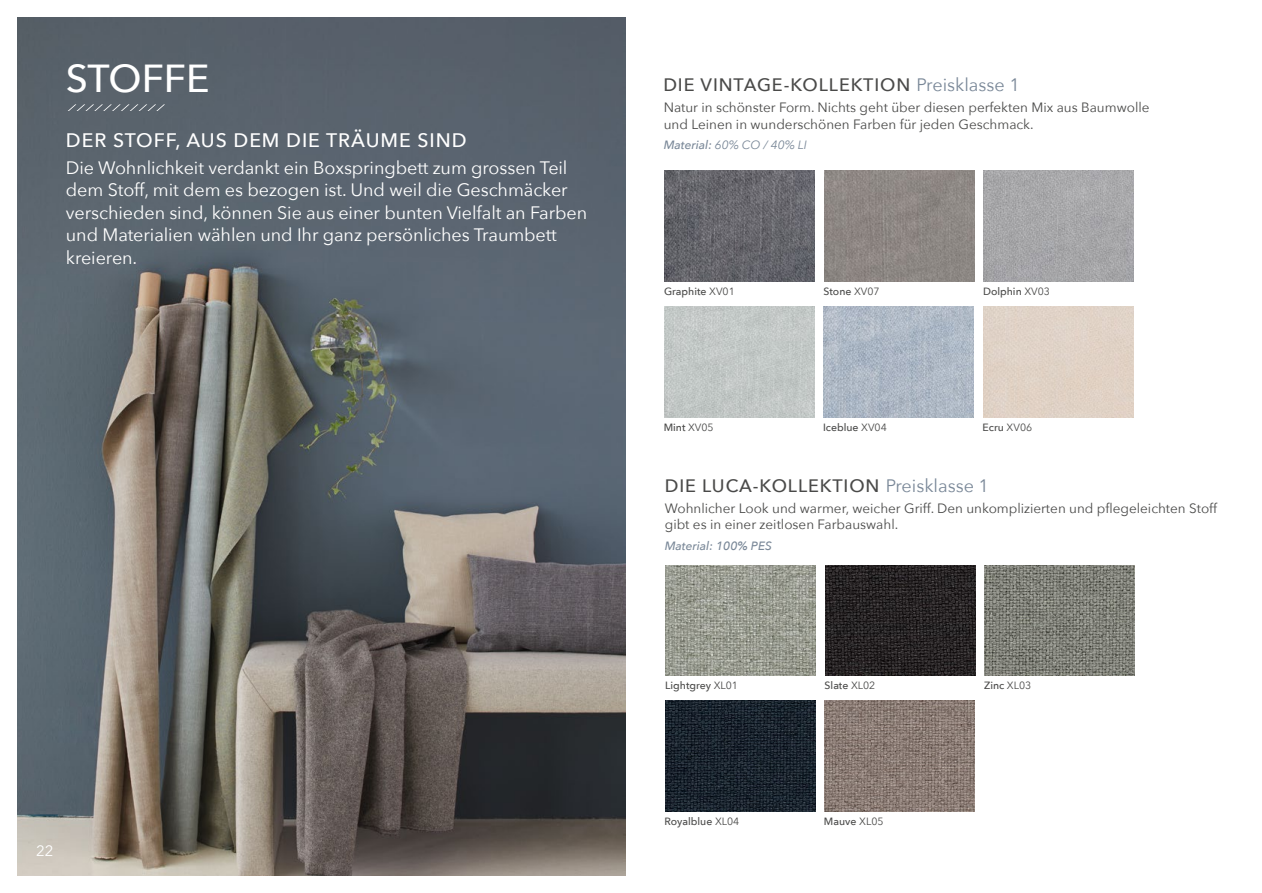
<style>
.page{position:relative;width:1262px;height:893px;background:#fff}
.page>*{position:absolute;margin:0;border:0;box-sizing:border-box;transform-origin:0 0}
.t1{font:500 39px "Avenir Next";color:#fff}
.t2{font:500 19.5px "Avenir Next";letter-spacing:.045em;color:#fff}
.t3{font:18px/22.5px "Avenir Next";letter-spacing:-.005em;color:#fff}
.t4{font:500 18px "Avenir Next";letter-spacing:.05em;color:#4a4a49}
.t5{font:15px "Avenir Next";color:#fff}
.t6{font:13.5px/16.5px "Avenir Next";color:#4a4a49}
.t7{font:italic 12px "Avenir Next";color:#7a8898}
.t8{font:italic 500 12px "Avenir Next";color:#7a8898}
.t9{font:500 10.5px "Avenir Next";color:#4a4a49}
.s1{font-weight:400;color:#7a8898}
.s2{font-weight:500}
.s3{font-weight:400}
</style>
<div class="page">
<img style="left:17px;top:17px;width:608px;height:859px">
<svg style="left:68px;top:104px;width:97px;height:7px"></svg>
<img style="left:664px;top:171px;width:150px;height:110px">
<img style="left:665px;top:565px;width:150px;height:111px">
<img style="left:983px;top:171px;width:150px;height:110px">
<img style="left:984px;top:565px;width:150px;height:111px">
<img style="left:823px;top:307px;width:150px;height:110px">
<img style="left:824px;top:701px;width:150px;height:110px">
<img style="left:664px;top:307px;width:150px;height:110px">
<img style="left:665px;top:701px;width:150px;height:110px">
<div style="left:983px;top:307px;width:150px;height:110px;background:#e0d2c6"></div>
<img style="left:824px;top:171px;width:150px;height:110px">
<img style="left:825px;top:565px;width:150px;height:111px">
<h1 class="t1" style="left:66px;top:45px;width:145px">STOFFE</h1>
<h2 class="t2" style="left:66px;top:124px;width:402px">DER STOFF, AUS DEM DIE TRÄUME SIND</h2>
<p class="t3" style="left:66px;top:156px;width:522px">Die Wohnlichkeit verdankt ein Boxspringbett zum grossen Teil dem Stoff, mit dem es bezogen ist. Und weil die Geschmäcker verschieden sind, können Sie aus einer bunten Vielfalt an Farben und Materialien wählen und Ihr ganz persönliches Traumbett kreieren.</p>
<p class="t5" style="left:36px;top:838px;width:19px">22</p>
<h3 class="t4" style="left:663px;top:70px;width:358px">DIE VINTAGE-KOLLEKTION <span class="s1">Preisklasse 1</span></h3>
<p class="t6" style="left:663px;top:99px;width:487px">Natur in schönster Form. Nichts geht über diesen perfekten Mix aus Baumwolle und Leinen in wunderschönen Farben für jeden Geschmack.</p>
<p class="t7" style="left:663px;top:135px;width:145px"><span class="s2">Material:</span> 60% CO / 40% LI</p>
<p class="t9" style="left:664px;top:283px;width:72px">Graphite <span class="s3">XV01</span></p>
<p class="t9" style="left:663px;top:419px;width:51px">Mint <span class="s3">XV05</span></p>
<p class="t9" style="left:823px;top:283px;width:58px">Stone <span class="s3">XV07</span></p>
<p class="t9" style="left:823px;top:419px;width:65px">Iceblue <span class="s3">XV04</span></p>
<p class="t9" style="left:982px;top:283px;width:68px">Dolphin <span class="s3">XV03</span></p>
<p class="t9" style="left:982px;top:419px;width:51px">Ecru <span class="s3">XV06</span></p>
<h3 class="t4" style="left:664px;top:470px;width:325px">DIE LUCA-KOLLEKTION <span class="s1">Preisklasse 1</span></h3>
<p class="t6" style="left:664px;top:499px;width:553px">Wohnlicher Look und warmer, weicher Griff. Den unkomplizierten und pflegeleichten Stoff gibt es in einer zeitlosen Farbauswahl.</p>
<p class="t8" style="left:664px;top:536px;width:109px">Material: 100% PES</p>
<p class="t9" style="left:665px;top:677px;width:74px">Lightgrey <span class="s3">XL01</span></p>
<p class="t9" style="left:664px;top:813px;width:76px">Royalblue <span class="s3">XL04</span></p>
<p class="t9" style="left:824px;top:677px;width:52px">Slate <span class="s3">XL02</span></p>
<p class="t9" style="left:823px;top:813px;width:61px">Mauve <span class="s3">XL05</span></p>
<p class="t9" style="left:983px;top:677px;width:49px">Zinc <span class="s3">XL03</span></p>
</div>
